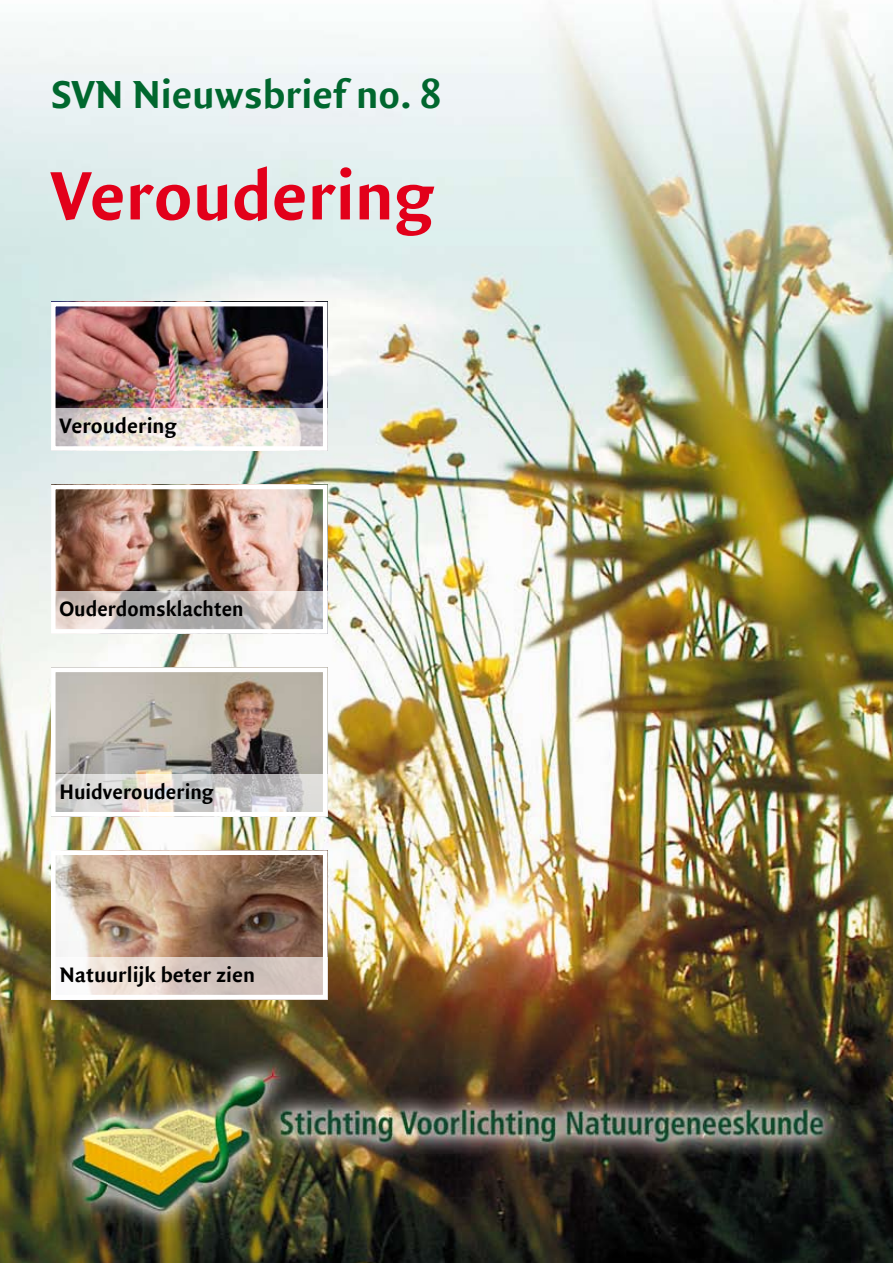
<style>
.page{position:relative;width:893px;height:1263px;background:#fff}
.page>*{position:absolute;margin:0;border:0;box-sizing:border-box;transform-origin:0 0}
.t1{font:700 73.5px "Quadraat Sans";color:#e2001a}
.t2{font:700 42px "Quadraat Sans";color:#00672e}
.t3{font:700 22.5px "Quadraat Sans";color:#000}
.t4{font:700 22.5px "Quadraat Sans";color:#000;scale:.95 1}
.t5{font:700 22.5px "Quadraat Sans";color:#000;scale:.96 1}
</style>
<div class="page">
<img style="left:0;top:0;width:893px;height:1263px">
<img style="left:56px;top:307px;width:266px;height:101px">
<div style="left:51px;top:302px;width:276px;height:149px;border:4px solid #fff"></div>
<img style="left:56px;top:490px;width:266px;height:101px">
<div style="left:51px;top:485px;width:276px;height:149px;border:4px solid #fff"></div>
<img style="left:56px;top:673px;width:266px;height:101px">
<div style="left:51px;top:668px;width:276px;height:148px;border:4px solid #fff"></div>
<img style="left:56px;top:855px;width:266px;height:102px">
<div style="left:51px;top:850px;width:276px;height:149px;border:4px solid #fff"></div>
<svg style="left:51px;top:408px;width:276px;height:43px"></svg>
<svg style="left:51px;top:591px;width:276px;height:43px"></svg>
<svg style="left:51px;top:774px;width:276px;height:42px"></svg>
<svg style="left:51px;top:957px;width:276px;height:42px"></svg>
<h2 class="t2" style="left:51px;top:70px;width:392px">SVN Nieuwsbrief n0. 8</h2>
<h1 class="t1" style="left:51px;top:154px;width:385px">Veroudering</h1>
<p class="t3" style="left:60px;top:413px;width:119px">Veroudering</p>
<p class="t4" style="left:60px;top:596px;width:195px">Ouderdomsklachten</p>
<p class="t5" style="left:60px;top:779px;width:162px">Huidveroudering</p>
<p class="t3" style="left:60px;top:962px;width:197px">Natuurlijk beter zien</p>
</div>
